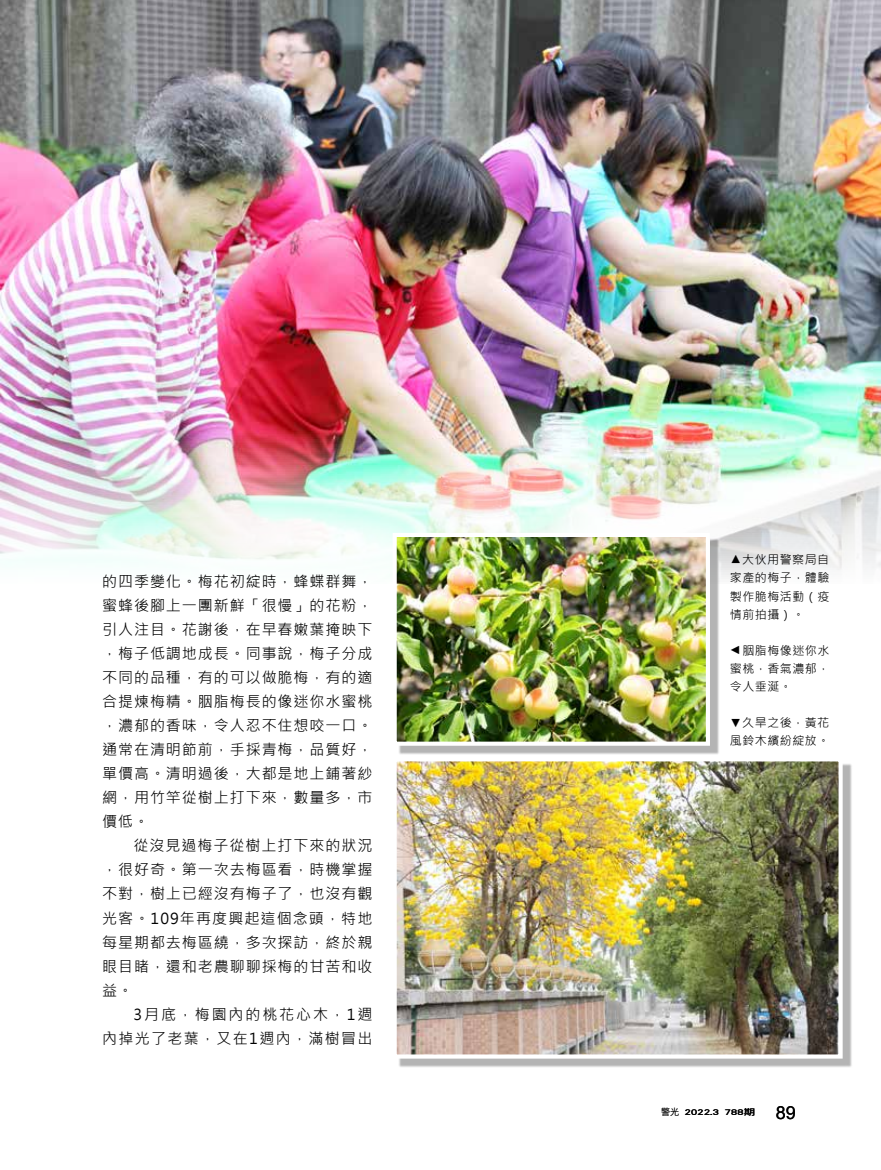
<style>
.page{position:relative;width:881px;height:1170px;background:#fff}
.page>*{position:absolute;margin:0;border:0;box-sizing:border-box;transform-origin:0 0}
.t1{font:15px/24px "Microsoft Jheng Hei";letter-spacing:.06em;color:#000;text-align:justify}
.t2{font:15px/24px "Microsoft Jheng Hei";letter-spacing:.09em;color:#000;text-align:right}
.t3{font:12px/18px "Microsoft Jheng Hei";letter-spacing:.04em;color:#000;text-align:justify}
.t4{font:9px "DF Li Hei Std W3";color:#000}
.t5{font:8.4px "DF Li Hei Std W5";letter-spacing:-.02em;color:#000;scale:1.4 1}
.s1{font-family:"Arial";font-size:18px;color:#fff}
</style>
<div class="page">
<img style="left:0;top:0;width:880px;height:582px">
<div style="left:398px;top:538px;width:321px;height:217px;background:#000;opacity:.3"></div>
<img style="left:397px;top:538px;width:307px;height:202px">
<div style="left:392px;top:533px;width:317px;height:212px;border:4px solid #fff"></div>
<div style="left:398px;top:762px;width:453px;height:305px;background:#000;opacity:.3"></div>
<img style="left:397px;top:762px;width:440px;height:291px">
<div style="left:392px;top:757px;width:450px;height:301px;border:4px solid #fff"></div>
<p class="t1" style="left:102px;top:569px;width:271px">的四季變化。梅花初綻時，蜂蝶群舞，蜜蜂後腳上一團新鮮「很慢」的花粉，引人注目。花謝後，在早春嫩葉掩映下，梅子低調地成長。同事說，梅子分成不同的品種，有的可以做脆梅，有的適合提煉梅精。胭脂梅長的像迷你水蜜桃，濃郁的香味，令人忍不住想咬一口。通常在清明節前，手採青梅，品質好，單價高。清明過後，大都是地上鋪著紗網，用竹竿從樹上打下來，數量多，市價低。</p>
<p class="t1" style="left:102px;top:833px;width:272px;text-indent:31px">從沒見過梅子從樹上打下來的狀況，很好奇。第一次去梅區看，時機掌握不對，樹上已經沒有梅子了，也沒有觀光客。109年再度興起這個念頭，特地每星期都去梅區繞，多次探訪，終於親眼目睹，還和老農聊聊採梅的甘苦和收益。</p>
<p class="t2" style="left:102px;top:1001px;width:272px">3月底，梅園內的桃花心木，1週<br>內掉光了老葉，又在1週內，滿樹冒出</p>
<p class="t3" style="left:729px;top:551px;width:101px;text-indent:12px">大伙用警察局自家產的梅子，體驗製作脆梅活動（疫情前拍攝）。</p>
<p class="t3" style="left:744px;top:644px;width:13px;rotate:90deg">▼</p>
<p class="t3" style="left:741px;top:568px;width:13px;rotate:-180deg">▼</p>
<p class="t3" style="left:729px;top:641px;width:101px;text-indent:12px">胭脂梅像迷你水蜜桃，香氣濃郁，令人垂涎。</p>
<p class="t3" style="left:729px;top:713px;width:101px">▼久旱之後，黃花風鈴木繽紛綻放。</p>
<p class="t4" style="left:661px;top:1107px;width:19px">警光</p>
<p class="t5" style="left:684px;top:1107px;width:81px">2022.3 788期 <span class="s1">89</span></p>
</div>
